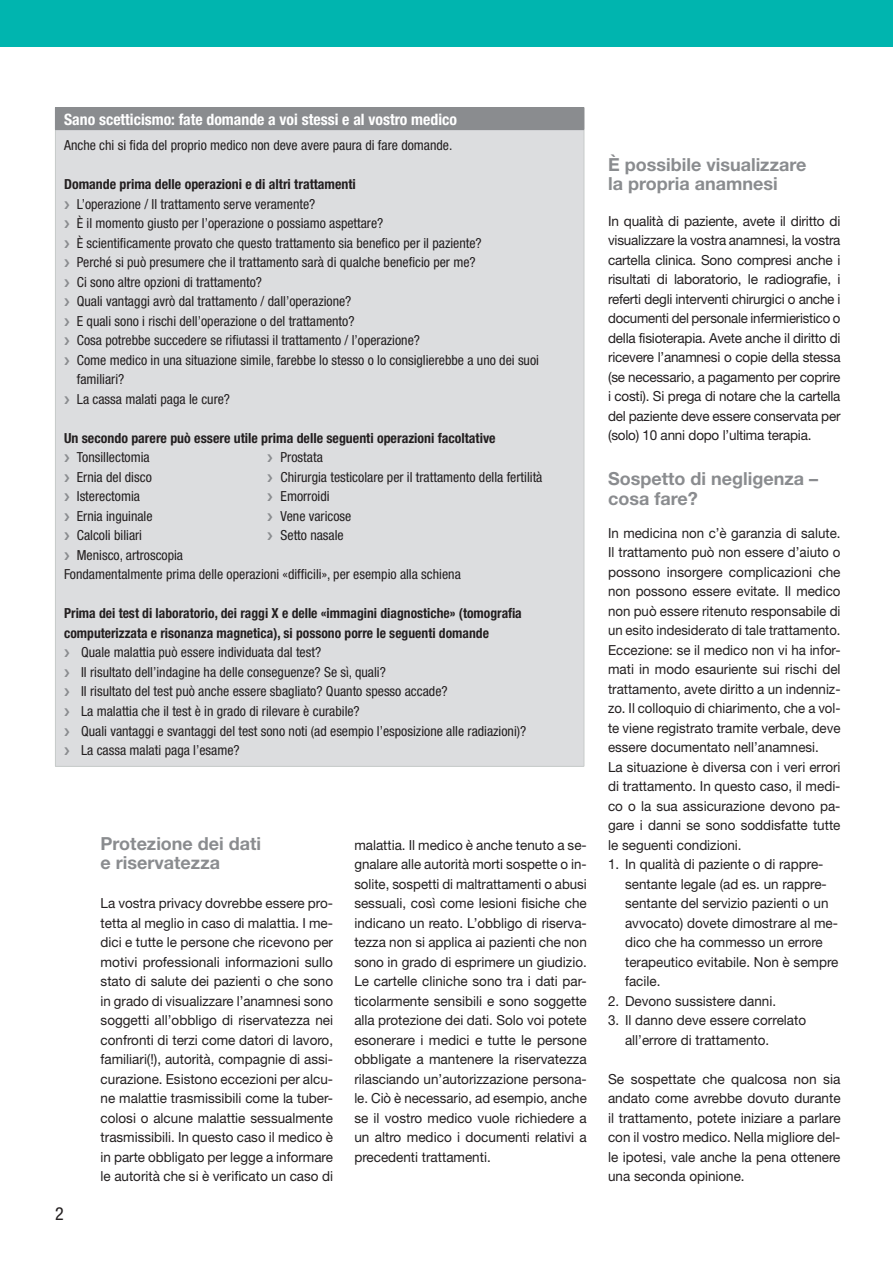
<style>
.page{position:relative;width:893px;height:1263px;background:#fff}
.page>*{position:absolute;margin:0;border:0;box-sizing:border-box;transform-origin:0 0}
.t1{font:700 18px/19.5px "Helvetica Neue LT Std";color:#8a8c8f}
.t2{font:condensed 18px "Helvetica Neue LT Std";color:#231f20}
.t3{font:700 condensed 15.75px "Helvetica Neue LT Std";color:#fff}
.t4{font:13.8px/19.5px "Helvetica Neue LT Std";color:#231f20;text-align:justify}
.t5{font:condensed 13.8px/19.5px "Helvetica Neue LT Std";color:#231f20}
.t6{font:13.8px/19.5px "Helvetica Neue LT Std";color:#231f20;scale:.96 1}
.t7{font:700 condensed 13.8px/19.5px "Helvetica Neue LT Std";color:#231f20}
</style>
<div class="page">
<div style="left:55px;top:108px;width:529px;height:22px;background:#8a8c8f"></div>
<div style="left:55px;top:130px;width:529px;height:636px;background:#dcdddf"></div>
<hr style="left:55px;top:130px;width:1px;height:636px;background:#c7cbca">
<hr style="left:584px;top:130px;width:1px;height:636px;background:#c7cbca">
<hr style="left:55px;top:107px;width:529px;height:1px;background:#8a8c8f">
<svg style="left:584px;top:108px;width:1px;height:21px"></svg>
<hr style="left:55px;top:766px;width:529px;height:1px;background:#c7cbca">
<div style="left:0;top:0;width:893px;height:47px;background:#00b5af"></div>
<p class="t3" style="left:64px;top:110px;width:394px">Sano scetticismo: fate domande a voi stessi e al vostro medico</p>
<p class="t5" style="left:64px;top:136px;width:390px">Anche chi si fida del proprio medico non deve avere paura di fare domande.</p>
<p class="t7" style="left:64px;top:175px;width:293px">Domande prima delle operazioni e di altri trattamenti</p>
<p class="t5" style="left:77px;top:194px;width:464px">L’operazione / Il trattamento serve veramente?<br>È il momento giusto per l’operazione o possiamo aspettare?<br>È scientificamente provato che questo trattamento sia benefico per il paziente?<br>Perché si può presumere che il trattamento sarà di qualche beneficio per me?<br>Ci sono altre opzioni di trattamento?<br>Quali vantaggi avrò dal trattamento / dall’operazione?<br>E quali sono i rischi dell’operazione o del trattamento?<br>Cosa potrebbe succedere se rifiutassi il trattamento / l’operazione?<br>Come medico in una situazione simile, farebbe lo stesso o lo consiglierebbe a uno dei suoi familiari?<br>La cassa malati paga le cure?</p>
<p class="t7" style="left:64px;top:428px;width:433px">Un secondo parere può essere utile prima delle seguenti operazioni facoltative</p>
<p class="t5" style="left:77px;top:448px;width:74px">Tonsillectomia</p>
<p class="t5" style="left:281px;top:448px;width:44px">Prostata</p>
<p class="t5" style="left:77px;top:467px;width:76px">Ernia del disco</p>
<p class="t5" style="left:281px;top:467px;width:263px">Chirurgia testicolare per il trattamento della fertilità</p>
<p class="t5" style="left:77px;top:487px;width:65px">Isterectomia</p>
<p class="t5" style="left:281px;top:487px;width:51px">Emorroidi</p>
<p class="t5" style="left:77px;top:506px;width:77px">Ernia inguinale</p>
<p class="t5" style="left:281px;top:506px;width:72px">Vene varicose</p>
<p class="t5" style="left:77px;top:526px;width:67px">Calcoli biliari</p>
<p class="t5" style="left:281px;top:526px;width:65px">Setto nasale</p>
<p class="t5" style="left:64px;top:545px;width:398px;text-indent:13px">Menisco, artroscopia<br>Fondamentalmente prima delle operazioni «difficili», per esempio alla schiena</p>
<p class="t7" style="left:64px;top:604px;width:459px">Prima dei test di laboratorio, dei raggi X e delle «immagini diagnostiche» (tomografia computerizzata e risonanza magnetica), si possono porre le seguenti domande</p>
<p class="t5" style="left:81px;top:643px;width:447px">Quale malattia può essere individuata dal test?<br>Il risultato dell’indagine ha delle conseguenze? Se sì, quali?<br>Il risultato del test può anche essere sbagliato? Quanto spesso accade?<br>La malattia che il test è in grado di rilevare è curabile?<br>Quali vantaggi e svantaggi del test sono noti (ad esempio l’esposizione alle radiazioni)?<br>La cassa malati paga l’esame?</p>
<h1 class="t2" style="left:55px;top:1203px;width:10px">2</h1>
<h1 class="t1" style="left:101px;top:833px;width:162px">Protezione dei dati e riservatezza</h1>
<p class="t4" style="left:101px;top:893px;width:234px">La vostra privacy dovrebbe essere pro&shy;tetta al meglio in caso di malattia. I me&shy;dici e tutte le persone che ricevono per motivi professionali informazioni sullo stato di salute dei pazienti o che sono in grado di visualizzare l’anamnesi sono soggetti all’obbligo di riservatezza nei confronti di terzi come datori di lavoro, familiari(!), autorità, compagnie di assi&shy;curazione. Esistono eccezioni per alcu&shy;ne malattie trasmissibili come la tuber&shy;colosi o alcune malattie sessualmente trasmissibili. In questo caso il medico è in parte obbligato per legge a informare le autorità che si è verificato un caso di</p>
<p class="t4" style="left:354px;top:835px;width:234px">malattia. Il medico è anche tenuto a se&shy;gnalare alle autorità morti sospette o in&shy;solite, sospetti di maltrattamenti o abusi sessuali, così come lesioni fisiche che indicano un reato. L’obbligo di riserva&shy;tezza non si applica ai pazienti che non sono in grado di esprimere un giudizio.<br>Le cartelle cliniche sono tra i dati par&shy;ticolarmente sensibili e sono soggette alla protezione dei dati. Solo voi potete esonerare i medici e tutte le persone obbligate a mantenere la riservatezza rilasciando un’autorizzazione persona&shy;le. Ciò è necessario, ad esempio, anche se il vostro medico vuole richiedere a un altro medico i documenti relativi a precedenti trattamenti.</p>
<h1 class="t1" style="left:608px;top:154px;width:200px">È possibile visualizzare la propria anamnesi</h1>
<p class="t4" style="left:608px;top:211px;width:234px">In qualità di paziente, avete il diritto di visualizzare la vostra anamnesi, la vostra cartella clinica. Sono compresi anche i risultati di laboratorio, le radiografie, i referti degli interventi chirurgici o anche i documenti del personale infermieristico o della fisioterapia. Avete anche il diritto di ricevere l’anamnesi o copie della stessa (se necessario, a pagamento per coprire i costi). Si prega di notare che la cartella del paziente deve essere conservata per (solo) 10 anni dopo l’ultima terapia.</p>
<h1 class="t1" style="left:608px;top:469px;width:211px">Sospetto di negligenza – cosa fare?</h1>
<p class="t6" style="left:608px;top:523px;width:244px">In medicina non c’è garanzia di salute.<br>Il trattamento può non essere d’aiuto o possono insorgere complicazioni che non possono essere evitate. Il medico non può essere ritenuto responsabile di un esito indesiderato di tale trattamento.<br>Eccezione: se il medico non vi ha infor&shy;mati in modo esauriente sui rischi del trattamento, avete diritto a un indenniz&shy;zo. Il colloquio di chiarimento, che a vol&shy;te viene registrato tramite verbale, deve essere documentato nell’anamnesi.<br>La situazione è diversa con i veri errori di trattamento. In questo caso, il medi&shy;co o la sua assicurazione devono pa&shy;gare i danni se sono soddisfatte tutte le seguenti condizioni.</p>
<p class="t4" style="left:625px;top:854px;width:215px;text-align:left;text-indent:-17px">1. In qualità di paziente o di rappre&shy;sentante legale (ad es. un rappre&shy;sentante del servizio pazienti o un avvocato) dovete dimostrare al me&shy;dico che ha commesso un errore terapeutico evitabile. Non è sempre facile.</p>
<p class="t4" style="left:608px;top:991px;width:170px">2. Devono sussistere danni.</p>
<p class="t4" style="left:625px;top:1010px;width:182px;text-indent:-17px">3. Il danno deve essere correlato all’errore di trattamento.</p>
<p class="t4" style="left:608px;top:1069px;width:234px">Se sospettate che qualcosa non sia andato come avrebbe dovuto durante il trattamento, potete iniziare a parlare con il vostro medico. Nella migliore del&shy;le ipotesi, vale anche la pena ottenere una seconda opinione.</p>
</div>
